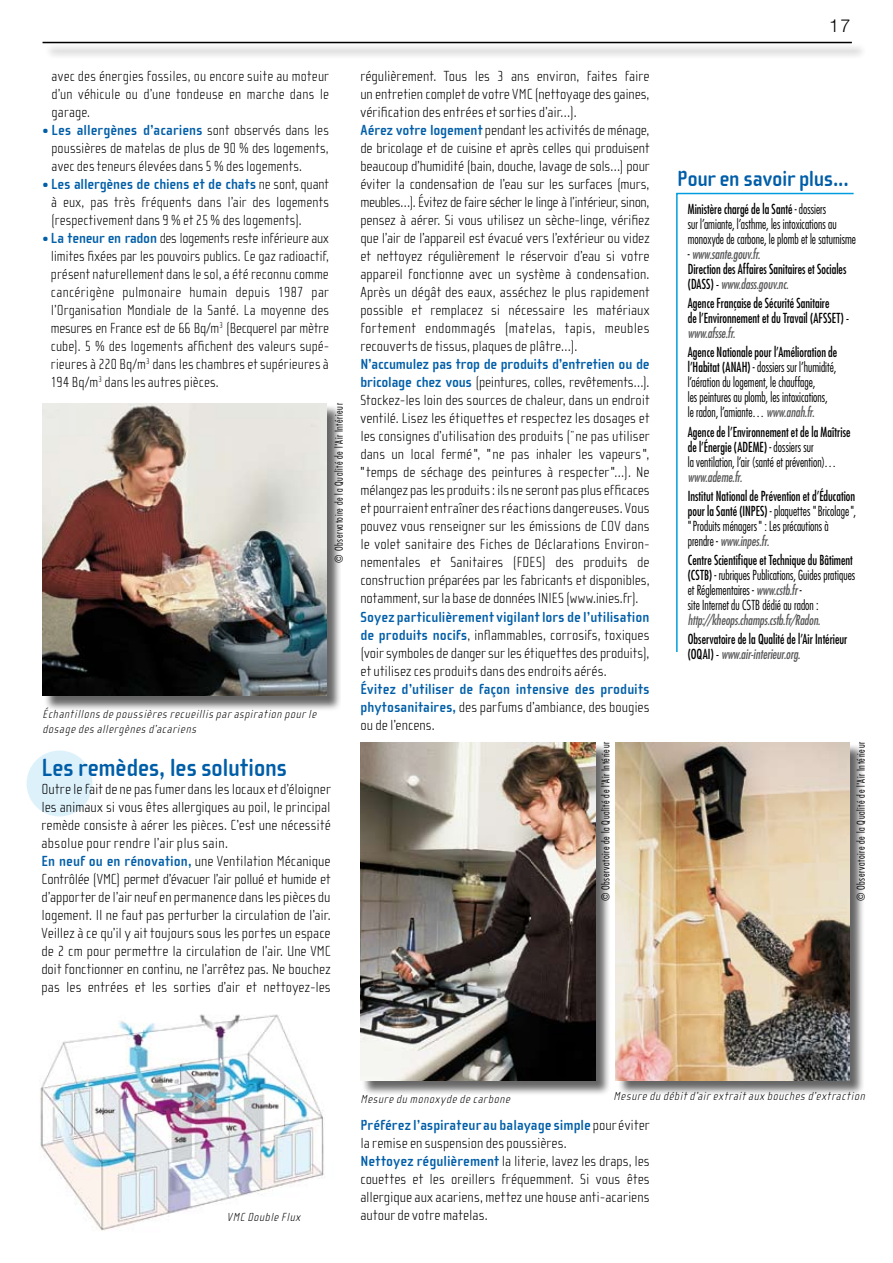
<style>
.page{position:relative;width:893px;height:1263px;background:#fff}
.page>*{position:absolute;margin:0;border:0;box-sizing:border-box;transform-origin:0 0}
.t1{font:700 25.5px "Cholla Sans";letter-spacing:-.01em;color:#005ea8}
.t2{font:700 22.5px "Cholla Sans";letter-spacing:-.015em;color:#005ea8}
.t3{font:300 18px "Helvetica Neue LT Std";color:#000}
.t4{font:100 15px/18px "Cholla Sans";letter-spacing:.005em;color:#000;text-align:justify}
.t5{font:700 15px/18px "Cholla Sans";letter-spacing:.01em;color:#005ea8;text-align:justify}
.t6{font:300 condensed 13.5px/15px "Futura Std";color:#000;scale:.9 1}
.t7{font:condensed 13.5px/15px "Futura Std";color:#000;scale:.9 1}
.t8{font:italic condensed 13.5px "Futura Std";color:#58585a;scale:.9 1}
.t9{font:italic 100 12px/15px "Cholla Sans";color:#000}
.t10{font:300 condensed 10.5px "Futura Std";letter-spacing:.05em;color:#000}
.s1{font-weight:700;color:#005ea8}
.s2{font-weight:100;color:#000}
.s3{font-weight:400}
.s4{font-weight:300}
.s5{font-style:italic;color:#58585a}
.s6{font-weight:400;font-style:italic;color:#58585a}
</style>
<div class="page">
<img style="left:40px;top:1014px;width:285px;height:217px">
<div style="left:44px;top:404px;width:297px;height:308px;background:#000;opacity:.6"></div>
<img style="left:43px;top:403px;width:283px;height:293px">
<div style="left:361px;top:743px;width:250px;height:353px;background:#000;opacity:.6"></div>
<img style="left:360px;top:742px;width:235px;height:338px">
<div style="left:617px;top:743px;width:248px;height:353px;background:#000;opacity:.6"></div>
<img style="left:616px;top:742px;width:233px;height:338px">
<svg style="left:676px;top:192px;width:178px;height:461px"></svg>
<div style="left:44px;top:43px;width:822px;height:16px;background:#000;opacity:.6"></div>
<hr style="left:43px;top:42px;width:809px;height:1px;background:#000">
<div style="left:27px;top:750px;width:65px;height:66px;background:#ddf1fb;border-radius:50%"></div>
<p class="t4" style="left:52px;top:68px;width:279px">avec des énergies fossiles, ou encore suite au moteur d’un véhicule ou d’une tondeuse en marche dans le garage.</p>
<p class="t4" style="left:52px;top:122px;width:279px;text-indent:-9px"><span class="s1">• Les allergènes d’acariens</span> sont observés dans les poussières de matelas de plus de 90 % des logements, avec des teneurs élevées dans 5 % des logements.</p>
<p class="t4" style="left:51px;top:176px;width:279px;text-indent:-9px"><span class="s1">• Les allergènes de chiens et de chats</span> ne sont, quant à eux, pas très fréquents dans l’air des logements (respectivement dans 9 % et 25 % des logements).</p>
<p class="t4" style="left:51px;top:230px;width:279px;text-indent:-8px"><span class="s1">• La teneur en radon</span> des logements reste inférieure aux limites fixées par les pouvoirs publics. Ce gaz radioactif, présent naturellement dans le sol, a été reconnu comme cancérigène pulmonaire humain depuis 1987 par l’Organisation Mondiale de la Santé. La moyenne des mesures en France est de 66 Bq/m<sup>3</sup> (Becquerel par mètre cube). 5 % des logements affichent des valeurs supé&shy;rieures à 220 Bq/m<sup>3</sup> dans les chambres et supérieures à 194 Bq/m<sup>3</sup> dans les autres pièces.</p>
<p class="t10" style="left:333px;top:562px;width:161px;rotate:-90deg">© Observatoire de la Qualité de l'Air Intérieur</p>
<p class="t9" style="left:43px;top:707px;width:278px">Échantillons de poussières recueillis paraspiration pourle dosage des allergènes d’acariens</p>
<h1 class="t1" style="left:41px;top:754px;width:247px">Les remèdes, les solutions</h1>
<p class="t4" style="left:41px;top:781px;width:291px;text-align:left">Outre le fait de ne pas fumer dans les locaux et d’éloigner les animaux si vous êtes allergiques au poil, le principal remède consiste à aérer les pièces. C’est une nécessité absolue pour rendre l’air plus sain.<br><span class="s1">En neuf ou en rénovation,</span> une Ventilation Mécanique Contrôlée (VMC) permet d’évacuer l’air pollué et humide et d’apporter de l’air neuf en permanence dans les pièces du logement. Il ne faut pas perturber la circulation de l’air.<br>Veillez à ce qu’il y ait toujours sous les portes un espace de 2 cm pour permettre la circulation de l’air. Une VMC doit fonctionner en continu, ne l’arrêtez pas. Ne bouchez pas les entrées et les sorties d’air et nettoyez-les</p>
<p class="t4" style="left:360px;top:68px;width:291px;text-align:left">régulièrement. Tous les 3 ans environ, faites faire un entretien complet de votre VMC (nettoyage des gaines, vérification des entrées et sorties d’air…).<br><span class="s1">Aérez votre logement</span> pendant les activités de ménage, de bricolage et de cuisine et après celles qui produisent beaucoup d’humidité (bain, douche, lavage de sols…) pour éviter la condensation de l’eau sur les surfaces (murs, meubles…). Évitez de faire sécher le linge à l’intérieur, sinon, pensez à aérer. Si vous utilisez un sèche-linge, vérifiez que l’air de l’appareil est évacué vers l’extérieur ou videz et nettoyez régulièrement le réservoir d’eau si votre appareil fonctionne avec un système à condensation.<br>Après un dégât des eaux, asséchez le plus rapidement possible et remplacez si nécessaire les matériaux fortement endommagés (matelas, tapis, meubles recouverts de tissus, plaques de plâtre…).</p>
<p class="t4" style="left:360px;top:356px;width:291px"><span class="s1">N’accumulez pas trop de produits d’entretien ou de bricolage chez vous</span> (peintures, colles, revêtements…).<br>Stockez-les loin des sources de chaleur, dans un endroit ventilé. Lisez les étiquettes et respectez les dosages et les consignes d’utilisation des produits (¨ne pas utiliser dans un local fermé", "ne pas inhaler les vapeurs", "temps de séchage des peintures à respecter"…). Ne mélangez pas les produits : ils ne seront pas plus efficaces et pourraient entraîner des réactions dangereuses. Vous pouvez vous renseigner sur les émissions de COV dans le volet sanitaire des Fiches de Déclarations Environ&shy;nementales et Sanitaires (FDES) des produits de construction préparées par les fabricants et disponibles, notamment, sur la base de données INIES (www.inies.fr).</p>
<p class="t4" style="left:360px;top:608px;width:291px"><span class="s1">Soyez particulièrement vigilant lors de l’utilisation de produits nocifs</span>, inflammables, corrosifs, toxiques (voir symboles de danger sur les étiquettes des produits), et utilisez ces produits dans des endroits aérés.</p>
<p class="t5" style="left:360px;top:680px;width:291px">Évitez d’utiliser de façon intensive des produits phytosanitaires, <span class="s2">des parfums d’ambiance, des bougies ou de l’encens.</span></p>
<p class="t3" style="left:829px;top:15px;width:23px">17</p>
<h2 class="t2" style="left:677px;top:166px;width:173px">Pour en savoir plus...</h2>
<p class="t6" style="left:688px;top:201px;width:188px"><span class="s3">Ministère chargé de la Santé</span> - dossiers<br>sur l’amiante, l’asthme, les intoxications au monoxyde de carbone, le plomb et le saturnisme</p>
<p class="t7" style="left:688px;top:246px;width:178px"><span class="s4">-</span> <span class="s5">www.sante.gouv.fr.<br></span>Direction des Affaires Sanitaires et Sociales (DASS) - <span class="s5">www.dass.gouv.nc.</span></p>
<p class="t7" style="left:688px;top:295px;width:181px">Agence Française de Sécurité Sanitaire<br>de l’Environnement et du Travail (AFSSET) -</p>
<p class="t8" style="left:688px;top:325px;width:54px">www.afsse.fr.</p>
<p class="t6" style="left:688px;top:345px;width:168px"><span class="s3">Agence Nationale pour l’Amélioration de l’Habitat (ANAH)</span> - dossiers sur l’humidité, l’aération du logement, le chauffage,<br>les peintures au plomb, les intoxications,<br>le radon, l’amiante… <span class="s6">www.anah.fr.</span></p>
<p class="t7" style="left:688px;top:424px;width:182px">Agence de l’Environnement et de la Maîtrise de l’Énergie (ADEME) <span class="s4">- dossiers sur<br>la ventilation, l’air (santé et prévention)…</span></p>
<p class="t8" style="left:688px;top:468px;width:62px">www.ademe.fr.</p>
<p class="t6" style="left:688px;top:488px;width:188px"><span class="s3">Institut National de Prévention et d’Éducation pour la Santé (INPES)</span> - plaquettes "Bricolage", "Produits ménagers" : Les précautions à prendre - <span class="s6">www.inpes.fr.</span></p>
<p class="t6" style="left:688px;top:553px;width:188px"><span class="s3">Centre Scientifique et Technique du Bâtiment (CSTB)</span> - rubriques Publications, Guides pratiques et Réglementaires - <span class="s6">www.cstb.fr</span> -<br>site Internet du CSTB dédié au radon :</p>
<p class="t8" style="left:688px;top:612px;width:149px">http://kheops.champs.cstb.fr/Radon.</p>
<p class="t7" style="left:688px;top:632px;width:179px">Observatoire de la Qualité de l’Air Intérieur (OQAI) - <span class="s5">www.air-interieur.org.</span></p>
<p class="t10" style="left:600px;top:901px;width:161px;rotate:-90deg">© Observatoire de la Qualité de l'Air Intérieur</p>
<p class="t10" style="left:855px;top:901px;width:161px;rotate:-90deg">© Observatoire de la Qualité de l'Air Intérieur</p>
<p class="t9" style="left:227px;top:1210px;width:78px">VMC Double Flux</p>
<p class="t9" style="left:360px;top:1091px;width:154px">Mesure du monoxyde de carbone</p>
<p class="t9" style="left:614px;top:1088px;width:256px">Mesure du débitd’airextraitaux bouches d’extraction</p>
<p class="t4" style="left:360px;top:1116px;width:291px;text-align:left"><span class="s1">Préférez l’aspirateur au balayage simple</span> pour éviter la remise en suspension des poussières.<br><span class="s1">Nettoyez régulièrement</span> la literie, lavez les draps, les couettes et les oreillers fréquemment. Si vous êtes allergique aux acariens, mettez une house anti-acariens autour de votre matelas.</p>
</div>
